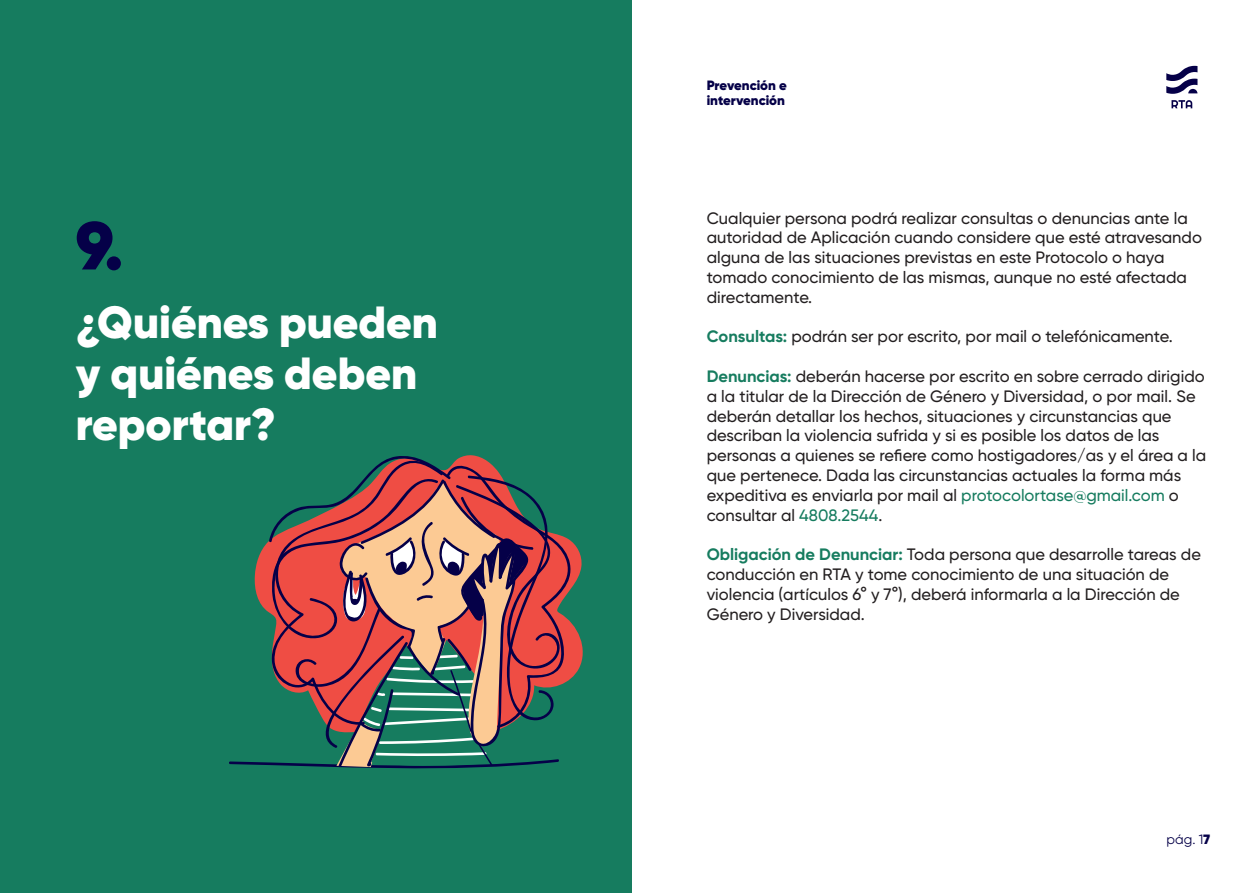
<style>
.page{position:relative;width:1255px;height:893px;background:#fff}
.page>*{position:absolute;margin:0;border:0;box-sizing:border-box;transform-origin:0 0}
.t1{font:900 67.5px "Gilroy";color:#050048}
.t2{font:900 45px/51px "Gilroy";color:#fff}
.t3{font:500 16.5px/19.8px "Gilroy";color:#231f20}
.t4{font:900 13.5px/15px "Gilroy";color:#050048}
.t5{font:13.5px "Gilroy";color:#050048}
.s1{font-weight:700;color:#167c5f}
.s2{color:#167c5f}
.s3{font-weight:900}
</style>
<div class="page">
<div style="left:0;top:0;width:632px;height:893px;background:#167c5f"></div>
<svg style="left:574px;top:544px;width:9px;height:132px"></svg>
<svg style="left:1166px;top:66px;width:31px;height:28px"></svg>
<svg style="left:1171px;top:100px;width:21px;height:8px"></svg>
<svg style="left:229px;top:455px;width:345px;height:314px"></svg>
<h1 class="t1" style="left:76px;top:203px;width:49px">9.</h1>
<h2 class="t2" style="left:76px;top:296px;width:364px">¿Quiénes pueden y quiénes deben reportar?</h2>
<p class="t4" style="left:706px;top:77px;width:82px">Prevención e intervención</p>
<p class="t3" style="left:706px;top:208px;width:496px">Cualquier persona podrá realizar consultas o denuncias ante la autoridad de Aplicación cuando considere que esté atravesando alguna de las situaciones previstas en este Protocolo o haya tomado conocimiento de las mismas, aunque no esté afectada directamente.</p>
<p class="t3" style="left:706px;top:327px;width:467px"><span class="s1">Consultas:</span> podrán ser por escrito, por mail o telefónicamente.</p>
<p class="t3" style="left:706px;top:366px;width:501px"><span class="s1">Denuncias:</span> deberán hacerse por escrito en sobre cerrado dirigido a la titular de la Dirección de Género y Diversidad, o por mail. Se deberán detallar los hechos, situaciones y circunstancias que describan la violencia sufrida y si es posible los datos de las personas a quienes se refiere como hostigadores/as y el área a la que pertenece. Dada las circunstancias actuales la forma más expeditiva es enviarla por mail al <span class="s2">protocolortase@gmail.com</span> o consultar al <span class="s2">4808.2544</span>.</p>
<p class="t3" style="left:706px;top:544px;width:495px"><span class="s1">Obligación de Denunciar:</span> Toda persona que desarrolle tareas de conducción en RTA y tome conocimiento de una situación de violencia (artículos 6° y 7°), deberá informarla a la Dirección de Género y Diversidad.</p>
<p class="t5" style="left:1166px;top:831px;width:45px">pág. 1<span class="s3">7</span></p>
</div>
